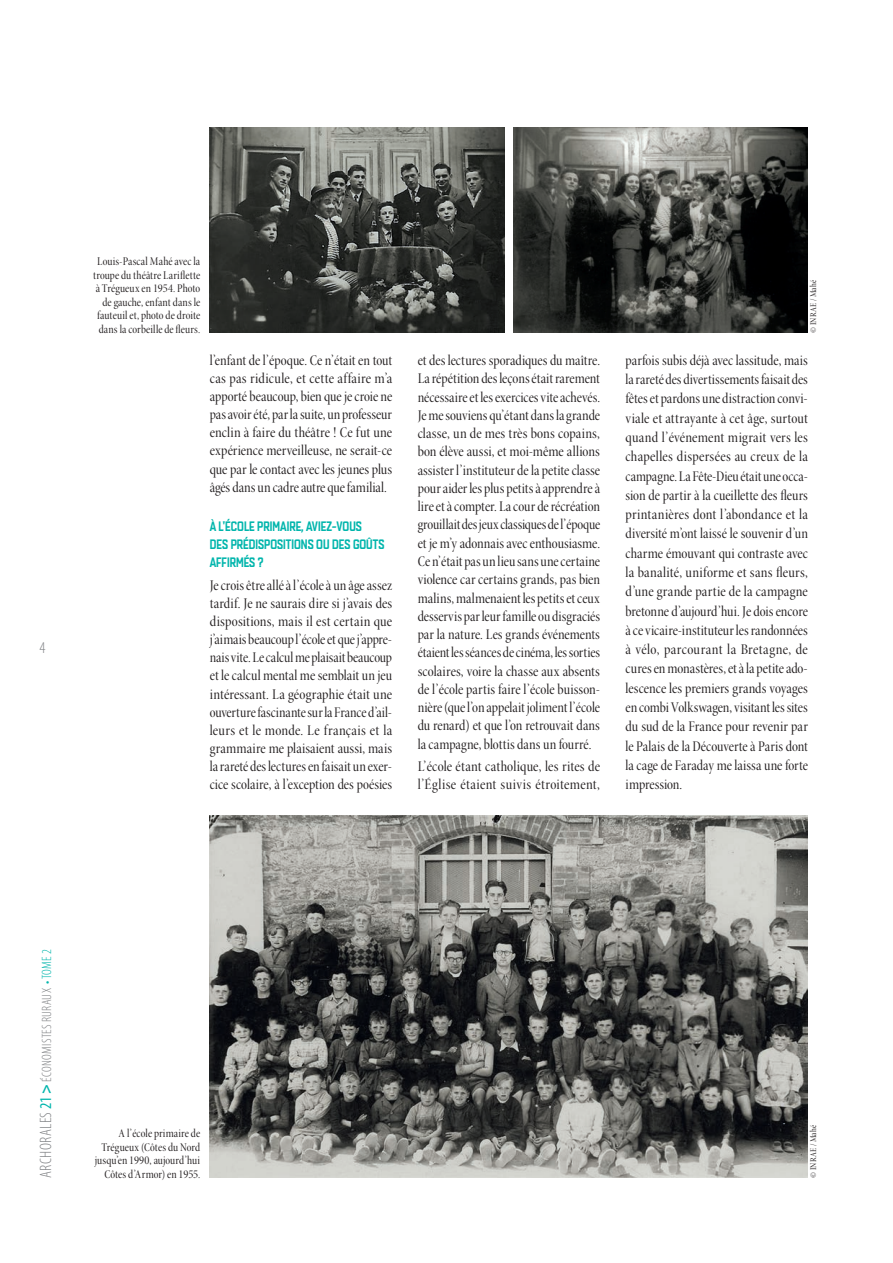
<style>
.page{position:relative;width:893px;height:1263px;background:#fff}
.page>*{position:absolute;margin:0;border:0;box-sizing:border-box;transform-origin:0 0}
.t1{font:300 condensed 16.5px "Myriad Pro";color:#808285}
.t2{font:15px/19.4px "Minion Pro Cn Disp";letter-spacing:.005em;color:#231f20;text-align:justify}
.t3{font:13.5px/18.1px "Quarca Con Med";color:#00b5ac}
.t4{font:300 condensed 13.5px "Myriad Pro";letter-spacing:.02em;color:#808285}
.t5{font:12px/13.5px "Minion Pro Cn Disp";letter-spacing:.01em;color:#231f20;text-align:right}
.t6{font:9px "Minion Pro Cn Disp";letter-spacing:.035em;color:#231f20}
.s1{font-size:16.5px}
.s2{font-weight:400;font-size:16.5px;color:#00b5ac}
.s3{font-weight:700;font-size:16.5px;color:#00b5ac}
.s4{color:#00b5ac}
</style>
<div class="page">
<img style="left:513px;top:128px;width:295px;height:205px">
<img style="left:210px;top:128px;width:295px;height:205px">
<img style="left:210px;top:815px;width:598px;height:363px">
<p class="t1" style="left:40px;top:639px;width:7px">4</p>
<p class="t5" style="left:93px;top:255px;width:109px">Louis-Pascal Mahé avec la troupe du théâtre Lariflette à Trégueux en 1954. Photo de gauche, enfant dans le fauteuil et, photo de droite dans la corbeille de fleurs.</p>
<p class="t2" style="left:210px;top:351px;width:184px;line-height:18.1px">l’enfant de l’époque. Ce n’était en tout cas pas ridicule, et cette affaire m’a apporté beaucoup, bien que je croie ne pas avoir été, par la suite, un professeur enclin à faire du théâtre ! Ce fut une expérience merveilleuse, ne serait-ce que par le contact avec les jeunes plus âgés dans un cadre autre que familial.</p>
<p class="t3" style="left:210px;top:517px;width:176px">À L’ÉCOLE PRIMAIRE, AVIEZ-VOUS<br>DES PRÉDISPOSITIONS OU DES GOÛTS<br>AFFIRMÉS ?</p>
<p class="t2" style="left:210px;top:576px;width:184px;line-height:18.1px">Je crois être allé à l’école à un âge assez tardif. Je ne saurais dire si j’avais des dispositions, mais il est certain que j’aimais beaucoup l’école et que j’appre&shy;nais vite. Le calcul me plaisait beaucoup et le calcul mental me semblait un jeu intéressant. La géographie était une ouverture fascinante sur la France d’ail&shy;leurs et le monde. Le français et la grammaire me plaisaient aussi, mais la rareté des lectures en faisait un exer&shy;cice scolaire, à l’exception des poésies</p>
<p class="t2" style="left:418px;top:351px;width:184px;line-height:18.3px">et des lectures sporadiques du maître.<br>La répétition des leçons était rarement nécessaire et les exercices vite achevés.<br>Je me souviens qu’étant dans la grande classe, un de mes très bons copains, bon élève aussi, et moi-même allions assister l’instituteur de la petite classe pour aider les plus petits à apprendre à lire et à compter. La cour de récréation grouillait des jeux classiques de l’époque et je m’y adonnais avec enthousiasme.<br>Ce n’était pas un lieu sans une certaine violence car certains grands, pas bien malins, malmenaient les petits et ceux desservis par leur famille ou disgraciés par la nature. Les grands événements étaient les séances de cinéma, les sorties scolaires, voire la chasse aux absents de l’école partis faire l’école buisson&shy;nière (que l’on appelait joliment l’école du renard) et que l’on retrouvait dans la campagne, blottis dans un fourré.</p>
<p class="t2" style="left:418px;top:758px;width:184px;line-height:18.3px">L’école étant catholique, les rites de l’Église étaient suivis étroitement,</p>
<p class="t6" style="left:808px;top:333px;width:54px;rotate:-90deg">© INRAE / Mahé</p>
<p class="t2" style="left:626px;top:351px;width:184px">parfois subis déjà avec lassitude, mais la rareté des divertissements faisait des fêtes et pardons une distraction convi&shy;viale et attrayante à cet âge, surtout quand l’événement migrait vers les chapelles dispersées au creux de la campagne. La Fête-Dieu était une occa&shy;sion de partir à la cueillette des fleurs printanières dont l’abondance et la diversité m’ont laissé le souvenir d’un charme émouvant qui contraste avec la banalité, uniforme et sans fleurs, d’une grande partie de la campagne bretonne d’aujourd’hui. Je dois encore à ce vicaire-instituteur les randonnées à vélo, parcourant la Bretagne, de cures en monastères, et à la petite ado&shy;lescence les premiers grands voyages en combi Volkswagen, visitant les sites du sud de la France pour revenir par le Palais de la Découverte à Paris dont la cage de Faraday me laissa une forte impression.</p>
<p class="t4" style="left:40px;top:1178px;width:230px;rotate:-90deg"><span class="s1">ARCHORALES</span><span class="s2">21</span> <span class="s3">&gt;</span> ÉCONOMISTES RURAUX <span class="s4">• TOME 2</span></p>
<p class="t5" style="left:95px;top:1127px;width:107px">A l’école primaire de<br>Trégueux (Côtes du Nord jusqu’en 1990, aujourd’hui<br>Côtes d’Armor) en 1955.</p>
<p class="t6" style="left:808px;top:1178px;width:54px;rotate:-90deg">© INRAE / Mahé</p>
</div>
